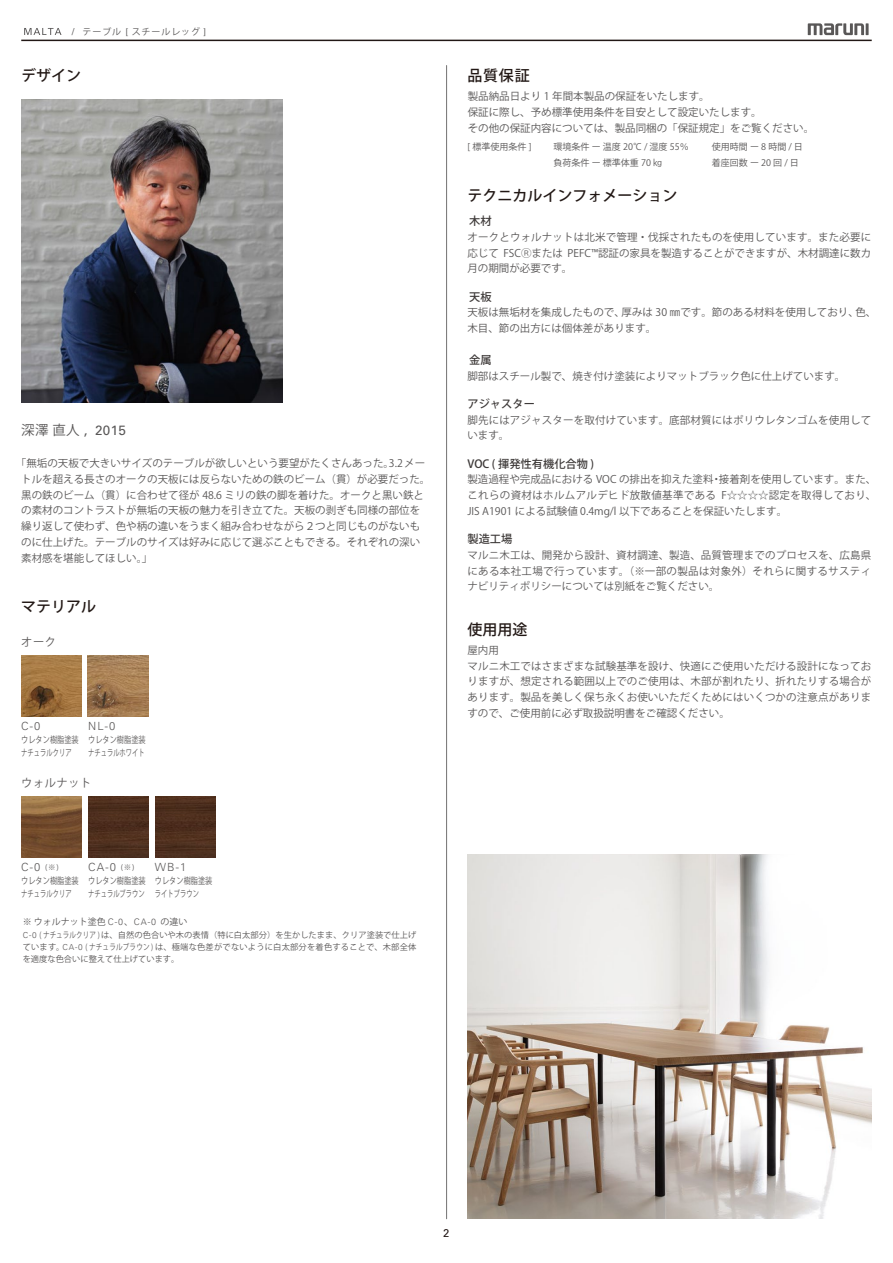
<style>
.page{position:relative;width:893px;height:1263px;background:#fff}
.page>*{position:absolute;margin:0;border:0;box-sizing:border-box;transform-origin:0 0}
.t1{font:500 15px "Koz Go Pro";color:#221815}
.t2{font:13.5px "Univers";color:#595757}
.t3{font:500 11.25px "Koz Go Pro";color:#3e3a39}
.t4{font:300 11.25px "Univers";color:#595757}
.t5{font:11.25px "Koz Go Pr 6 N";letter-spacing:.05em;color:#595757}
.t6{font:11.25px "Univers";color:#221815}
.t7{font:10.5px/15.8px "Koz Go Pr 6 N";color:#595757}
.t8{font:9px/15.8px "Koz Go Pr 6 N";color:#595757}
.t9{font:9px "Koz Go Pr 6 N";color:#595757;scale:.7 1}
.t10{font:9px "Koz Go Pr 6 N";color:#595757;scale:.8 1}
.t11{font:9px "Koz Go Pr 6 N";letter-spacing:.1em;color:#595757}
.t12{font:8.25px/12px "Koz Go Pr 6 N";letter-spacing:.025em;color:#595757;text-align:justify;scale:.8 1}
.s1{font-family:"Univers";font-size:9.75px}
.s2{font-family:"Univers"}
.s3{font-family:"Koz Go Pr 6 N"}
.s4{font-family:"Koz Go Pr 6 N";font-weight:400;font-size:7.5px}
.s5{font-family:"Univers";font-weight:300}
</style>
<div class="page">
<hr style="left:21px;top:40px;width:851px;height:1px;background:#221815">
<hr style="left:446px;top:66px;width:1px;height:1153px;background:#727171">
<svg style="left:808px;top:23px;width:61px;height:12px"></svg>
<svg style="left:24px;top:28px;width:38px;height:7px"></svg>
<img style="left:468px;top:854px;width:404px;height:364px">
<img style="left:21px;top:655px;width:61px;height:61px">
<img style="left:21px;top:100px;width:262px;height:302px">
<img style="left:88px;top:655px;width:60px;height:61px">
<img style="left:21px;top:796px;width:61px;height:61px">
<img style="left:88px;top:796px;width:61px;height:61px">
<img style="left:155px;top:796px;width:61px;height:61px">
<p class="t11" style="left:72px;top:27px;width:136px"><span class="s1">/</span> テーブル <span class="s2">[</span> スチールレッグ <span class="s2">]</span></p>
<h1 class="t1" style="left:21px;top:66px;width:62px">デザイン</h1>
<p class="t2" style="left:21px;top:422px;width:106px"><span class="s3">深澤 直人</span> , 2015</p>
<p class="t7" style="left:21px;top:456px;width:411px;text-indent:-5px">「無垢の天板で大きいサイズのテーブルが欲しいという要望がたくさんあった。3.2 メートルを超える長さのオークの天板には反らないための鉄のビーム（貫）が必要だった。黒の鉄のビーム（貫）に合わせて径が 48.6 ミリの鉄の脚を着けた。オークと黒い鉄との素材のコントラストが無垢の天板の魅力を引き立てた。天板の剥ぎも同様の部位を繰り返して使わず、色や柄の違いをうまく組み合わせながら２つと同じものがないものに仕上げた。テーブルのサイズは好みに応じて選ぶこともできる。それぞれの深い素材感を堪能してほしい。」</p>
<h1 class="t1" style="left:21px;top:597px;width:77px">マテリアル</h1>
<p class="t5" style="left:21px;top:635px;width:36px">オーク</p>
<p class="t4" style="left:21px;top:719px;width:21px">C-0</p>
<p class="t4" style="left:88px;top:719px;width:29px">NL-0</p>
<p class="t10" style="left:21px;top:734px;width:157px">ウレタン樹脂塗装 ウレタン樹脂塗装</p>
<p class="t9" style="left:21px;top:748px;width:73px">ナチュラルクリア</p>
<p class="t9" style="left:88px;top:748px;width:82px">ナチュラルホワイト</p>
<p class="t5" style="left:21px;top:777px;width:72px">ウォルナット</p>
<p class="t4" style="left:21px;top:860px;width:39px">C-0 <span class="s4">(※)</span></p>
<p class="t10" style="left:21px;top:875px;width:74px">ウレタン樹脂塗装</p>
<p class="t4" style="left:88px;top:860px;width:48px">CA-0 <span class="s4">(※)</span></p>
<p class="t10" style="left:88px;top:875px;width:74px">ウレタン樹脂塗装</p>
<p class="t4" style="left:155px;top:860px;width:33px">WB-1</p>
<p class="t10" style="left:155px;top:875px;width:73px">ウレタン樹脂塗装</p>
<p class="t9" style="left:21px;top:889px;width:73px">ナチュラルクリア</p>
<p class="t9" style="left:88px;top:889px;width:160px">ナチュラルブラウン ライトブラウン</p>
<p class="t8" style="left:23px;top:914px;width:166px">※ ウォルナット塗色 <span class="s5">C-0</span>、<span class="s5">CA-0</span> の違い</p>
<p class="t12" style="left:23px;top:929px;width:494px"><span class="s5">C-0</span> ( ナチュラルクリア ) は、自然の色合いや木の表情（特に白太部分）を生かしたまま、クリア塗装で仕上げています。<span class="s5">CA-0</span> ( ナチュラルブラウン ) は、極端な色差がでないように白太部分を着色することで、木部全体を適度な色合いに整えて仕上げています。</p>
<h1 class="t1" style="left:467px;top:66px;width:64px">品質保証</h1>
<p class="t7" style="left:468px;top:89px;width:348px">製品納品日より 1 年間本製品の保証をいたします。<br>保証に際し、予め標準使用条件を目安として設定いたします。<br>その他の保証内容については、製品同梱の「保証規定」をご覧ください。</p>
<p class="t8" style="left:554px;top:139px;width:137px">環境条件 ー 温度 20℃ / 湿度 55％負荷条件 ー 標準体重 70 ㎏</p>
<p class="t8" style="left:467px;top:139px;width:66px">[ 標準使用条件 ]</p>
<p class="t8" style="left:712px;top:139px;width:93px">使用時間 ー 8 時間 / 日着座回数 ー 20 回 / 日</p>
<h1 class="t1" style="left:467px;top:186px;width:211px">テクニカルインフォメーション</h1>
<p class="t7" style="left:467px;top:229px;width:405px;text-align:justify">オークとウォルナットは北米で管理・伐採されたものを使用しています。また必要に応じて FSCⓇまたは PEFC™認証の家具を製造することができますが、木材調達に数カ月の期間が必要です。</p>
<p class="t3" style="left:469px;top:214px;width:24px">木材</p>
<p class="t3" style="left:469px;top:289px;width:24px">天板</p>
<p class="t7" style="left:467px;top:305px;width:410px">天板は無垢材を集成したもので、厚みは 30 ㎜です。節のある材料を使用しており、色、木目、節の出方には個体差があります。</p>
<p class="t3" style="left:469px;top:353px;width:24px">金属</p>
<p class="t7" style="left:467px;top:368px;width:379px">脚部はスチール製で、焼き付け塗装によりマットブラック色に仕上げています。</p>
<p class="t3" style="left:467px;top:397px;width:69px">アジャスター</p>
<p class="t7" style="left:467px;top:412px;width:405px">脚先にはアジャスターを取付けています。底部材質にはポリウレタンゴムを使用しています。</p>
<p class="t3" style="left:467px;top:456px;width:128px">VOC ( 揮発性有機化合物 )</p>
<p class="t7" style="left:467px;top:472px;width:410px;text-align:justify">製造過程や完成品における VOC の排出を抑えた塗料・接着剤を使用しています。また、これらの資材はホルムアルデヒド放散値基準である F☆☆☆☆認定を取得しており、JIS A1901 による試験値 0.4mg/l 以下であることを保証いたします。</p>
<p class="t3" style="left:467px;top:532px;width:46px">製造工場</p>
<p class="t7" style="left:467px;top:547px;width:405px;text-align:justify">マルニ木工は、開発から設計、資材調達、製造、品質管理までのプロセスを、広島県にある本社工場で行っています。（※一部の製品は対象外）それらに関するサスティナビリティポリシーについては別紙をご覧ください。</p>
<h1 class="t1" style="left:467px;top:619px;width:61px">使用用途</h1>
<p class="t7" style="left:467px;top:642px;width:405px">屋内用<br>マルニ木工ではさまざまな試験基準を設け、快適にご使用いただける設計になっておりますが、想定される範囲以上でのご使用は、木部が割れたり、折れたりする場合があります。製品を美しく保ち永くお使いいただくためにはいくつかの注意点がありますので、ご使用前に必ず取扱説明書をご確認ください。</p>
<p class="t6" style="left:443px;top:1227px;width:8px">2</p>
</div>
